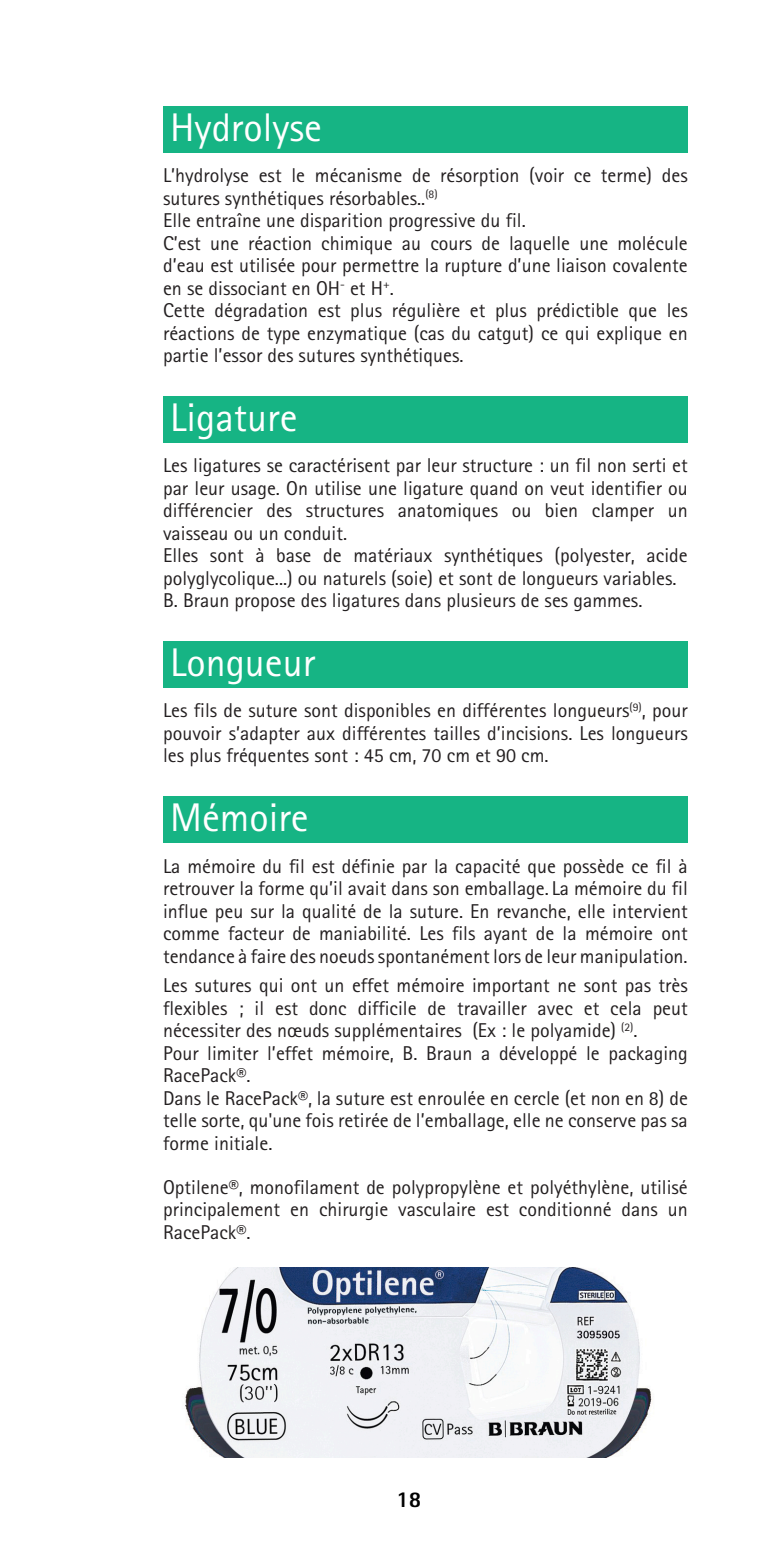
<style>
.page{position:relative;width:780px;height:1560px;background:#fff}
.page>*{position:absolute;margin:0;border:0;box-sizing:border-box;transform-origin:0 0}
._01_Variable_cover_heading__21_24pt{font:40px "Rotis Sans Serif Pro";color:#fff}
.t1{font:800 22.5px "Rotis Sans Serif Pro";color:#000}
._01_Variable_cover_heading__21_24pt-2{font:20px/22.5px "Rotis Sans Serif Pro";color:#231f20;text-align:justify}
</style>
<div class="page">
<div style="left:163px;top:106px;width:524px;height:46px;background:#16b484"></div>
<div style="left:163px;top:396px;width:524px;height:46px;background:#16b484"></div>
<div style="left:163px;top:641px;width:524px;height:46px;background:#16b484"></div>
<div style="left:163px;top:796px;width:524px;height:46px;background:#16b484"></div>
<img style="left:185px;top:1267px;width:468px;height:190px">
<p class="_01_Variable_cover_heading__21_24pt" style="left:170px;top:104px;width:153px">Hydrolyse</p>
<p class="_01_Variable_cover_heading__21_24pt-2" style="left:163px;top:164px;width:526px">L’hydrolyse est le mécanisme de résorption (voir ce terme) des sutures synthétiques résorbables..<sup>(8)</sup></p>
<p class="_01_Variable_cover_heading__21_24pt-2" style="left:163px;top:209px;width:364px">Elle entraîne une disparition progressive du fil.</p>
<p class="_01_Variable_cover_heading__21_24pt-2" style="left:163px;top:232px;width:526px">C’est une réaction chimique au cours de laquelle une molécule d’eau est utilisée pour permettre la rupture d’une liaison covalente en se dissociant en OH<sup>-</sup> et H<sup>+</sup>.</p>
<p class="_01_Variable_cover_heading__21_24pt-2" style="left:163px;top:299px;width:526px">Cette dégradation est plus régulière et plus prédictible que les réactions de type enzymatique (cas du catgut) ce qui explique en partie l’essor des sutures synthétiques.</p>
<p class="_01_Variable_cover_heading__21_24pt" style="left:170px;top:394px;width:129px">Ligature</p>
<p class="_01_Variable_cover_heading__21_24pt-2" style="left:163px;top:454px;width:526px">Les ligatures se caractérisent par leur structure : un fil non serti et par leur usage. On utilise une ligature quand on veut identifier ou différencier des structures anatomiques ou bien clamper un vaisseau ou un conduit.</p>
<p class="_01_Variable_cover_heading__21_24pt-2" style="left:163px;top:544px;width:526px">Elles sont à base de matériaux synthétiques (polyester, acide polyglycolique...) ou naturels (soie) et sont de longueurs variables.</p>
<p class="_01_Variable_cover_heading__21_24pt-2" style="left:163px;top:589px;width:481px">B. Braun propose des ligatures dans plusieurs de ses gammes.</p>
<p class="_01_Variable_cover_heading__21_24pt" style="left:170px;top:639px;width:147px">Longueur</p>
<p class="_01_Variable_cover_heading__21_24pt-2" style="left:163px;top:699px;width:526px">Les fils de suture sont disponibles en différentes longueurs<sup>(9)</sup>, pour pouvoir s’adapter aux différentes tailles d’incisions. Les longueurs les plus fréquentes sont : 45 cm, 70 cm et 90 cm.</p>
<p class="_01_Variable_cover_heading__21_24pt" style="left:170px;top:794px;width:140px">Mémoire</p>
<p class="_01_Variable_cover_heading__21_24pt-2" style="left:163px;top:854px;width:526px">La mémoire du fil est définie par la capacité que possède ce fil à retrouver la forme qu’il avait dans son emballage. La mémoire du fil influe peu sur la qualité de la suture. En revanche, elle intervient comme facteur de maniabilité. Les fils ayant de la mémoire ont tendance à faire des noeuds spontanément lors de leur manipulation.</p>
<p class="_01_Variable_cover_heading__21_24pt-2" style="left:163px;top:974px;width:526px">Les sutures qui ont un effet mémoire important ne sont pas très flexibles ; il est donc difficile de travailler avec et cela peut nécessiter des nœuds supplémentaires (Ex : le polyamide) <sup>(2)</sup>.</p>
<p class="_01_Variable_cover_heading__21_24pt-2" style="left:163px;top:1041px;width:526px">Pour limiter l’effet mémoire, B. Braun a développé le packaging<br>RacePack®.</p>
<p class="_01_Variable_cover_heading__21_24pt-2" style="left:163px;top:1086px;width:526px">Dans le RacePack®, la suture est enroulée en cercle (et non en 8) de telle sorte, qu'une fois retirée de l’emballage, elle ne conserve pas sa forme initiale.</p>
<p class="_01_Variable_cover_heading__21_24pt-2" style="left:163px;top:1175px;width:526px">Optilene®, monofilament de polypropylène et polyéthylène, utilisé principalement en chirurgie vasculaire est conditionné dans un RacePack®.</p>
<p class="t1" style="left:396px;top:1485px;width:27px">18</p>
</div>
